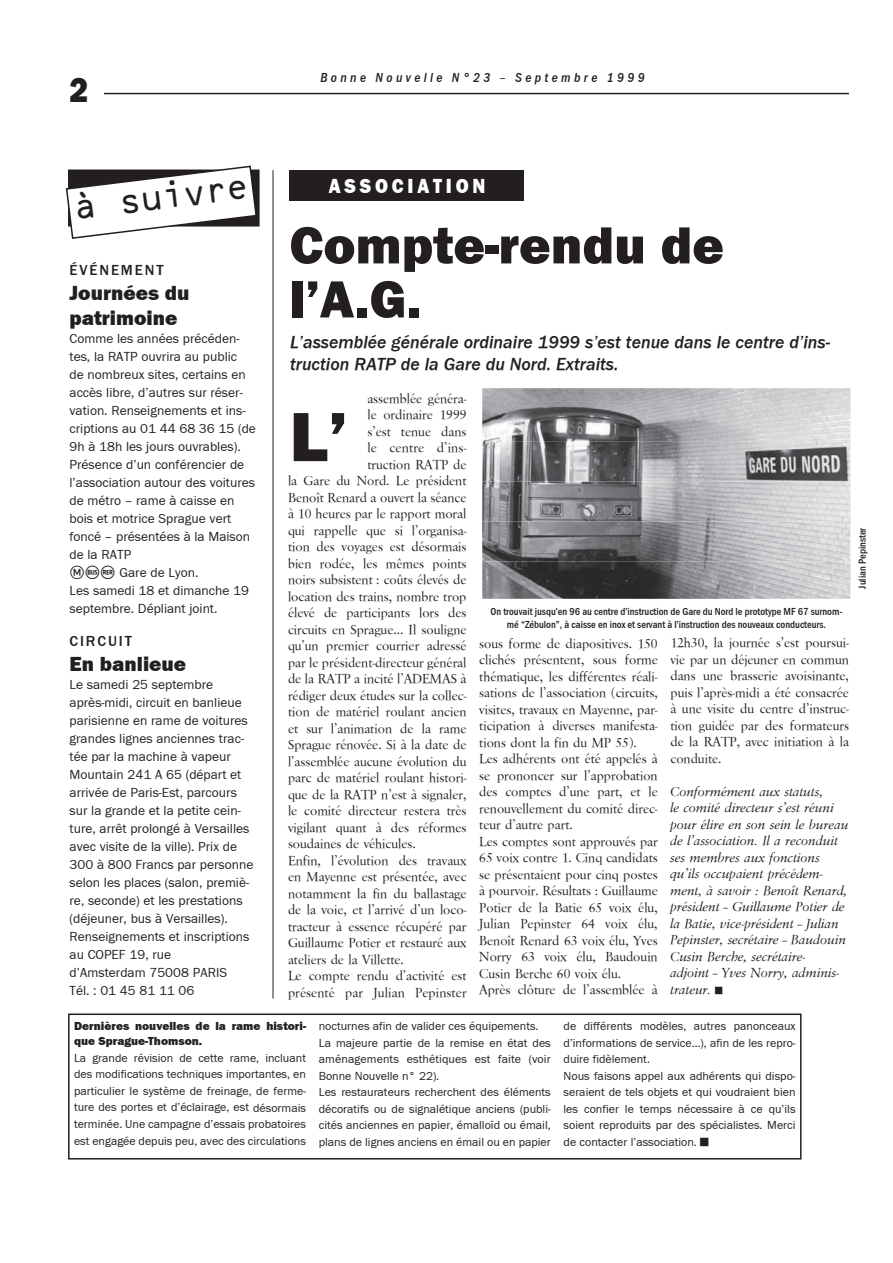
<style>
.page{position:relative;width:893px;height:1263px;background:#fff}
.page>*{position:absolute;margin:0;border:0;box-sizing:border-box;transform-origin:0 0}
.t1{font:72px "Franklin Gothic H Heavy";color:#231f20}
.t2{font:54px/54px "Franklin Gothic H Heavy";color:#231f20}
.t3{font:36px "Ocr B";color:#231f20}
.t4{font:36px "Franklin Gothic H Heavy";color:#231f20;scale:.9 1}
.t5{font:21px/25.2px "Franklin Gothic H Heavy";color:#231f20}
.t6{font:21px "Franklin Gothic H Heavy";letter-spacing:.2em;color:#fff;scale:.9 1}
.t7{font:italic 700 18px/21.6px "Franklin Gothic";color:#231f20}
.t8{font:700 15px "Franklin Gothic";letter-spacing:.125em;color:#231f20}
.t9{font:13.5px/16.5px "Savoy";color:#231f20}
.t10{font:13.5px/18px "Franklin Gothic";color:#231f20}
.t11{font:italic 13.5px/16.5px "Savoy";color:#231f20}
.t12{font:italic 700 13.5px "Franklin Gothic Cond";letter-spacing:.25em;color:#231f20}
.t13{font:12px/16.5px "Franklin Gothic";color:#231f20}
.t14{font:12px/15px "Franklin Gothic H Heavy";color:#231f20}
.t15{font:700 10.5px/12.6px "Franklin Gothic Cond";color:#231f20;text-align:center}
</style>
<div class="page">
<hr style="left:273px;top:170px;width:1px;height:828px;background:#231f20">
<hr style="left:68px;top:93px;width:781px;height:1px;background:#231f20">
<div style="left:68px;top:68px;width:36px;height:51px;background:#fff"></div>
<div style="left:289px;top:170px;width:235px;height:31px;background:#231f20"></div>
<svg style="left:65px;top:165px;width:193px;height:74px"></svg>
<div style="left:68px;top:1013px;width:733px;height:146px;border:1px solid #231f20"></div>
<img style="left:482px;top:388px;width:368px;height:211px">
<p class="t4" style="left:70px;top:70px;width:23px">2</p>
<p class="t12" style="left:320px;top:70px;width:326px">Bonne Nouvelle N°23 – Septembre 1999</p>
<p class="t3" style="left:72px;top:191px;width:176px;rotate:-7deg">à suivre</p>
<p class="t8" style="left:70px;top:261px;width:96px">ÉVÉNEMENT</p>
<p class="t5" style="left:70px;top:280px;width:121px">Journées du patrimoine</p>
<p class="t10" style="left:70px;top:330px;width:171px">Comme les années précéden-</p>
<p class="t10" style="left:70px;top:348px;width:169px">tes, la RATP ouvrira au public</p>
<p class="t10" style="left:70px;top:366px;width:178px">de nombreux sites, certains en</p>
<p class="t10" style="left:70px;top:384px;width:175px">accès libre, d’autres sur réser-</p>
<p class="t10" style="left:70px;top:402px;width:177px">vation. Renseignements et ins-</p>
<p class="t10" style="left:70px;top:420px;width:188px">criptions au 01 44 68 36 15 (de</p>
<p class="t10" style="left:70px;top:438px;width:173px">9h à 18h les jours ouvrables).</p>
<p class="t10" style="left:70px;top:456px;width:176px">Présence d’un conférencier de</p>
<p class="t10" style="left:70px;top:474px;width:187px">l’association autour des voitures</p>
<p class="t10" style="left:70px;top:492px;width:166px">de métro – rame à caisse en</p>
<p class="t10" style="left:70px;top:510px;width:163px">bois et motrice Sprague vert</p>
<p class="t10" style="left:70px;top:528px;width:182px">foncé – présentées à la Maison</p>
<p class="t10" style="left:70px;top:546px;width:63px">de la RATP</p>
<p class="t10" style="left:119px;top:564px;width:80px">Gare de Lyon.</p>
<p class="t10" style="left:70px;top:582px;width:181px">Les samedi 18 et dimanche 19</p>
<p class="t10" style="left:70px;top:600px;width:149px">septembre. Dépliant joint.</p>
<p class="t8" style="left:70px;top:633px;width:64px">CIRCUIT</p>
<p class="t5" style="left:70px;top:652px;width:118px">En banlieue</p>
<p class="t10" style="left:70px;top:676px;width:185px">Le samedi 25 septembre après-midi, circuit en banlieue parisienne en rame de voitures grandes lignes anciennes trac&shy;tée par la machine à vapeur<br>Mountain 241 A 65 (départ et arrivée de Paris-Est, parcours sur la grande et la petite cein&shy;ture, arrêt prolongé à Versailles avec visite de la ville). Prix de<br>300 à 800 Francs par personne selon les places (salon, premiè&shy;re, seconde) et les prestations (déjeuner, bus à Versailles).<br>Renseignements et inscriptions au COPEF 19, rue<br>d’Amsterdam 75008 PARIS<br>Tél. : 01 45 81 11 06</p>
<p class="t6" style="left:329px;top:174px;width:176px">ASSOCIATION</p>
<p class="t2" style="left:290px;top:218px;width:436px">Compte-rendu de l’A.G.</p>
<p class="t7" style="left:290px;top:331px;width:542px">L’assemblée générale ordinaire 1999 s’est tenue dans le centre d’ins&shy;truction RATP de la Gare du Nord. Extraits.</p>
<p class="t9" style="left:367px;top:390px;width:101px">assemblée généra-</p>
<p class="t9" style="left:367px;top:407px;width:101px">le ordinaire 1999</p>
<p class="t9" style="left:367px;top:423px;width:101px">s’est tenue dans</p>
<p class="t9" style="left:367px;top:440px;width:101px">le centre d’ins-</p>
<p class="t9" style="left:367px;top:456px;width:101px">truction RATP de</p>
<p class="t9" style="left:288px;top:473px;width:180px">la Gare du Nord. Le président</p>
<p class="t9" style="left:288px;top:489px;width:180px">Benoît Renard a ouvert la séance</p>
<p class="t9" style="left:288px;top:506px;width:180px">à 10 heures par le rapport moral</p>
<p class="t9" style="left:288px;top:522px;width:180px">qui rappelle que si l’organisa-</p>
<p class="t9" style="left:288px;top:539px;width:180px">tion des voyages est désormais</p>
<p class="t9" style="left:288px;top:555px;width:180px">bien rodée, les mêmes points</p>
<p class="t9" style="left:288px;top:572px;width:180px">noirs subsistent : coûts élevés de</p>
<p class="t9" style="left:288px;top:588px;width:180px">location des trains, nombre trop</p>
<p class="t9" style="left:288px;top:605px;width:180px">élevé de participants lors des</p>
<p class="t9" style="left:288px;top:621px;width:180px">circuits en Sprague… Il souligne</p>
<p class="t9" style="left:288px;top:638px;width:180px">qu’un premier courrier adressé</p>
<p class="t9" style="left:288px;top:654px;width:180px">par le président-directeur général</p>
<p class="t9" style="left:288px;top:671px;width:180px">de la RATP a incité l’ADEMAS à</p>
<p class="t9" style="left:288px;top:687px;width:180px">rédiger deux études sur la collec-</p>
<p class="t9" style="left:288px;top:704px;width:180px">tion de matériel roulant ancien</p>
<p class="t9" style="left:288px;top:720px;width:180px">et sur l’animation de la rame</p>
<p class="t9" style="left:288px;top:737px;width:180px">Sprague rénovée. Si à la date de</p>
<p class="t9" style="left:288px;top:753px;width:180px">l’assemblée aucune évolution du</p>
<p class="t9" style="left:288px;top:770px;width:180px">parc de matériel roulant histori-</p>
<p class="t9" style="left:288px;top:786px;width:180px">que de la RATP n’est à signaler,</p>
<p class="t9" style="left:288px;top:803px;width:180px">le comité directeur restera très</p>
<p class="t9" style="left:288px;top:819px;width:180px">vigilant quant à des réformes</p>
<p class="t9" style="left:288px;top:836px;width:129px">soudaines de véhicules.</p>
<p class="t9" style="left:288px;top:852px;width:180px">Enfin, l’évolution des travaux</p>
<p class="t9" style="left:288px;top:869px;width:180px">en Mayenne est présentée, avec</p>
<p class="t9" style="left:288px;top:885px;width:180px">notamment la fin du ballastage</p>
<p class="t9" style="left:288px;top:902px;width:180px">de la voie, et l’arrivé d’un loco-</p>
<p class="t9" style="left:288px;top:918px;width:180px">tracteur à essence récupéré par</p>
<p class="t9" style="left:288px;top:935px;width:180px">Guillaume Potier et restauré aux</p>
<p class="t9" style="left:288px;top:951px;width:117px">ateliers de la Villette.</p>
<p class="t9" style="left:288px;top:968px;width:180px">Le compte rendu d’activité est</p>
<p class="t9" style="left:288px;top:984px;width:180px">présenté par Julian Pepinster</p>
<p class="t1" style="left:290px;top:395px;width:60px">L’</p>
<p class="t15" style="left:491px;top:605px;width:353px">On trouvait jusqu’en 96 au centre d’instruction de Gare du Nord le prototype MF 67 surnom&shy;mé “Zébulon”, à caisse en inox et servant à l’instruction des nouveaux conducteurs.</p>
<p class="t9" style="left:479px;top:635px;width:180px">sous forme de diapositives. 150 clichés présentent, sous forme thématique, les différentes réali&shy;sations de l’association (circuits, visites, travaux en Mayenne, par&shy;ticipation à diverses manifesta&shy;tions dont la fin du MP 55).<br>Les adhérents ont été appelés à se prononcer sur l’approbation des comptes d’une part, et le renouvellement du comité direc&shy;teur d’autre part.<br>Les comptes sont approuvés par<br>65 voix contre 1. Cinq candidats se présentaient pour cinq postes à pourvoir. Résultats : Guillaume<br>Potier de la Batie 65 voix élu,<br>Julian Pepinster 64 voix élu,<br>Benoît Renard 63 voix élu, Yves<br>Norry 63 voix élu, Baudouin<br>Cusin Berche 60 voix élu.<br>Après clôture de l’assemblée à</p>
<p class="t9" style="left:670px;top:635px;width:180px;text-align:justify">12h30, la journée s’est poursui&shy;vie par un déjeuner en commun dans une brasserie avoisinante, puis l’après-midi a été consacrée à une visite du centre d’instruc&shy;tion guidée par des formateurs de la RATP, avec initiation à la conduite.</p>
<p class="t11" style="left:670px;top:783px;width:180px">Conformément aux statuts,<br>le comité directeur s’est réuni pour élire en son sein le bureau de l’association. Il a reconduit ses membres aux fonctions qu’ils occupaient précédem&shy;ment, à savoir : Benoît Renard, président – Guillaume Potier de la Batie, vice-président – Julian<br>Pepinster, secrétaire – Baudouin<br>Cusin Berche, secrétaire-<br>adjoint – Yves Norry, adminis&shy;trateur. ■</p>
<p class="t14" style="left:74px;top:1019px;width:233px">Dernières nouvelles de la rame histori&shy;que Sprague-Thomson.</p>
<p class="t13" style="left:74px;top:1050px;width:233px;text-align:justify">La grande révision de cette rame, incluant des modifications techniques importantes, en particulier le système de freinage, de ferme&shy;ture des portes et d’éclairage, est désormais terminée. Une campagne d’essais probatoires est engagée depuis peu, avec des circulations</p>
<p class="t13" style="left:319px;top:1018px;width:233px">nocturnes afin de valider ces équipements.<br>La majeure partie de la remise en état des aménagements esthétiques est faite (voir Bonne Nouvelle n° 22).<br>Les restaurateurs recherchent des éléments décoratifs ou de signalétique anciens (publi&shy;cités anciennes en papier, émalloïd ou émail, plans de lignes anciens en émail ou en papier</p>
<p class="t13" style="left:564px;top:1018px;width:234px">de différents modèles, autres panonceaux d’informations de service…), afin de les repro&shy;duire fidèlement.<br>Nous faisons appel aux adhérents qui dispo&shy;seraient de tels objets et qui voudraient bien les confier le temps nécessaire à ce qu’ils soient reproduits par des spécialistes. Merci de contacter l’association. ■</p>
<p class="t15" style="left:856px;top:589px;width:63px;rotate:-90deg">Julian Pepinster</p>
</div>
